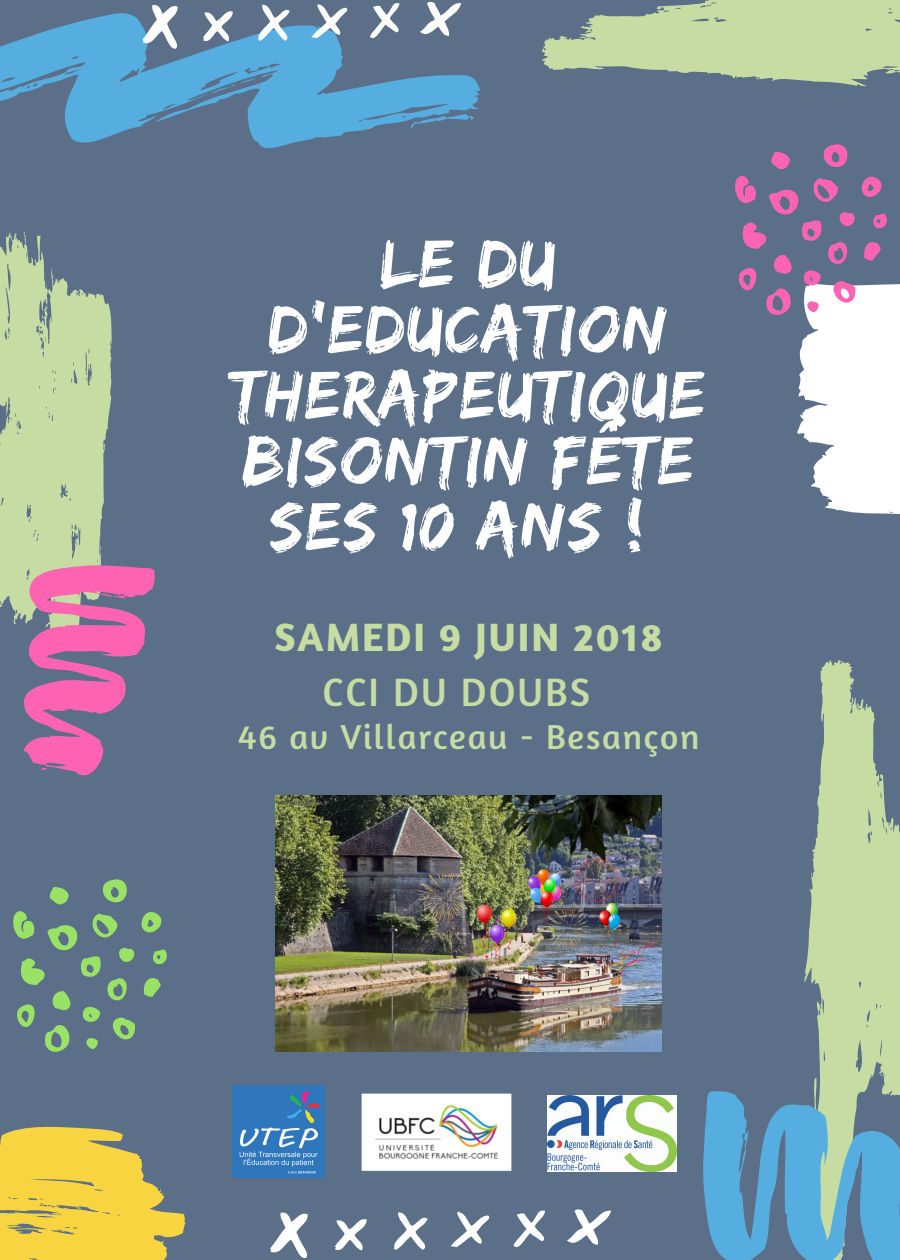
<style>
.page{position:relative;width:900px;height:1260px;background:#5b6f89}
.page>*{position:absolute;margin:0;border:0;box-sizing:border-box;transform-origin:0 0}
.t1{font:70.5px/65.5px "Edo SZ";letter-spacing:.03em;color:#fff;text-align:center}
.t2{font:700 40.25px "Amaranth";letter-spacing:.05em;color:#c6dca3}
.t3{font:40.25px "Amaranth";letter-spacing:.05em;color:#c6dca3}
.t4{font:35.25px "Amaranth";letter-spacing:.05em;color:#c6dca3}
</style>
<div class="page">
<svg style="left:103px;top:879px;width:24px;height:24px"></svg>
<svg style="left:49px;top:887px;width:20px;height:18px"></svg>
<svg style="left:13px;top:911px;width:154px;height:141px"></svg>
<svg style="left:0;top:1127px;width:186px;height:133px"></svg>
<svg style="left:0;top:13px;width:480px;height:135px;fill:#55aedf"></svg>
<svg style="left:211px;top:78px;width:46px;height:16px"></svg>
<svg style="left:0;top:232px;width:112px;height:392px;fill:#c6dca3"></svg>
<svg style="left:804px;top:660px;width:96px;height:431px;fill:#c6dca3"></svg>
<svg style="left:703px;top:1091px;width:197px;height:169px"></svg>
<svg style="left:23px;top:565px;width:132px;height:210px"></svg>
<svg style="left:567px;top:1209px;width:44px;height:36px"></svg>
<svg style="left:514px;top:1210px;width:31px;height:37px"></svg>
<svg style="left:451px;top:1212px;width:39px;height:35px"></svg>
<svg style="left:394px;top:1212px;width:34px;height:38px"></svg>
<svg style="left:270px;top:1212px;width:38px;height:46px"></svg>
<svg style="left:335px;top:1219px;width:32px;height:32px"></svg>
<svg style="left:542px;top:0;width:358px;height:86px"></svg>
<svg style="left:823px;top:144px;width:25px;height:23px"></svg>
<svg style="left:771px;top:152px;width:19px;height:18px"></svg>
<svg style="left:735px;top:176px;width:165px;height:338px"></svg>
<svg style="left:420px;top:2px;width:41px;height:36px"></svg>
<svg style="left:370px;top:3px;width:29px;height:35px"></svg>
<svg style="left:311px;top:4px;width:38px;height:34px"></svg>
<svg style="left:258px;top:4px;width:35px;height:37px"></svg>
<svg style="left:143px;top:5px;width:35px;height:44px"></svg>
<svg style="left:203px;top:11px;width:30px;height:33px"></svg>
<img style="left:232px;top:1086px;width:92px;height:92px">
<img style="left:362px;top:1093px;width:150px;height:78px">
<img style="left:276px;top:795px;width:386px;height:257px">
<img style="left:548px;top:1095px;width:129px;height:77px">
<p class="t1" style="left:231px;top:229px;width:476px">LE DU<br>D'EDUCATION<br>THERAPEUTIQUE<br>BISONTIN FÊTE<br>SES 10 ANS !</p>
<p class="t2" style="left:274px;top:612px;width:390px">SAMEDI 9 JUIN 2018</p>
<p class="t3" style="left:323px;top:667px;width:269px">CCI DU DOUBS</p>
<p class="t4" style="left:238px;top:714px;width:463px">46 av Villarceau - Besançon</p>
</div>
